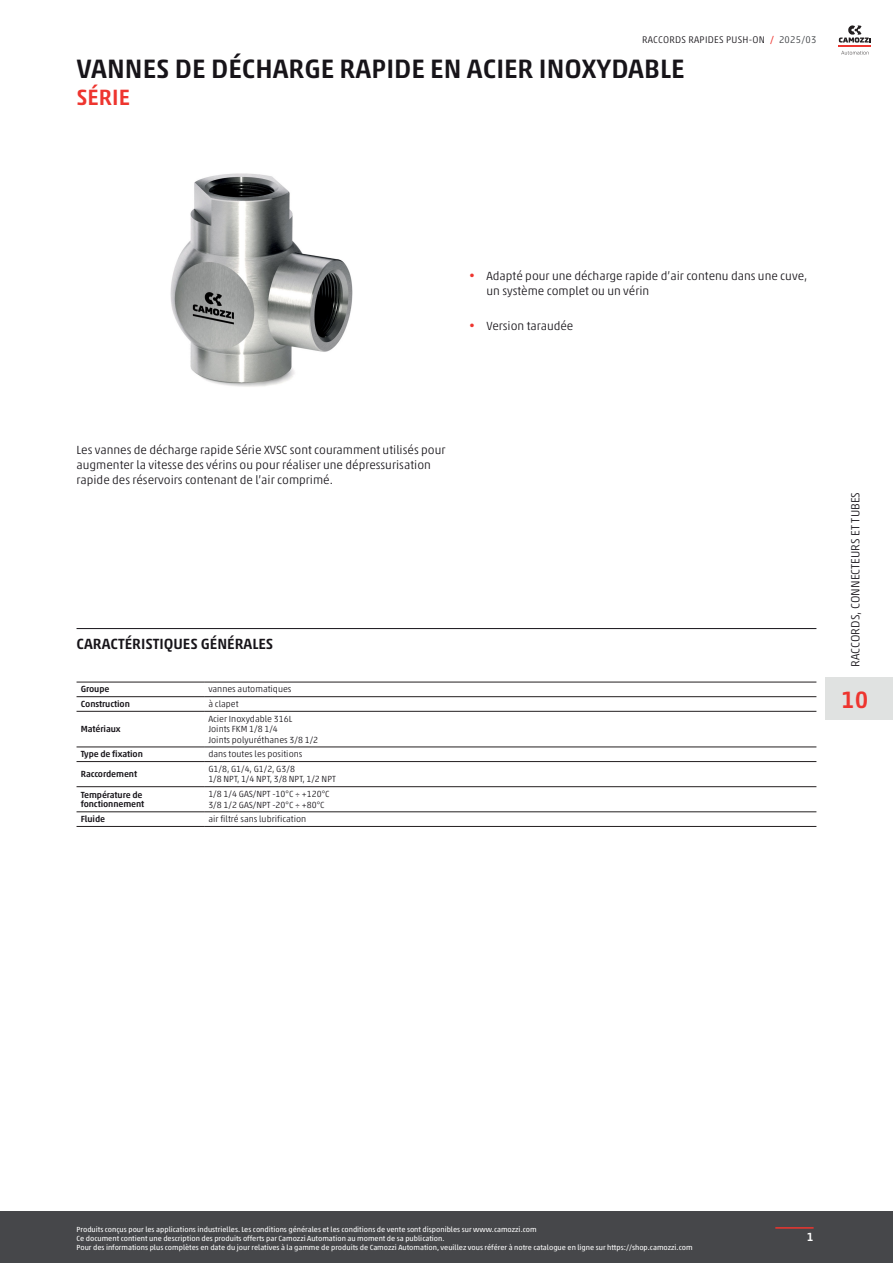
<style>
.page{position:relative;width:893px;height:1263px;background:#fff}
.page>*{position:absolute;margin:0;border:0;box-sizing:border-box;transform-origin:0 0}
.TITOLO_Home{font:500 27px "Akko W1 G";color:#171419}
.Num_catalogo_no_lingua{font:500 24px "Akko W1 G";color:#ee352f}
.SOTTOTITOLO_Home{font:500 22.5px "Akko W1 G";color:#ee352f}
.Titolo_SEZIONE{font:500 15px "Akko W1 G";color:#171419}
.Descrizione_prodotto{font:300 12px/15px "Akko W1 G";color:#171419}
.NOME_CATALOGO{font:300 12px "Akko W1 G";color:#171419}
.t1{font:500 12px "Akko W1 G";color:#fff}
.Edizione_catalogo{font:300 9.75px "Akko W1 G";letter-spacing:.025em;color:#171419}
.Testi_tabella_general_data{font:300 9px/10.5px "Akko W1 G";color:#171419}
.Titoli_tabella_general_data{font:500 9px/9px "Akko W1 G";letter-spacing:-.01em;color:#171419}
.footNotes{font:7.5px/9px "Akko W1 G";color:#fff}
.s1{font-weight:400;color:#ee352f}
.s2{color:#383b3f}
.s3{font-weight:400;font-size:10.5px;color:#ee352f}
</style>
<div class="page">
<svg style="left:77px;top:681px;width:739px;height:1px"></svg>
<hr style="left:77px;top:628px;width:739px;height:1px;background:#171419">
<svg style="left:77px;top:697px;width:739px;height:129px"></svg>
<hr style="left:204px;top:682px;width:612px;height:1px;background:#231f20">
<hr style="left:204px;top:696px;width:612px;height:1px;background:#231f20">
<hr style="left:204px;top:711px;width:612px;height:1px;background:#231f20">
<hr style="left:204px;top:747px;width:612px;height:1px;background:#231f20">
<hr style="left:204px;top:761px;width:612px;height:1px;background:#231f20">
<hr style="left:204px;top:786px;width:612px;height:1px;background:#231f20">
<hr style="left:204px;top:811px;width:612px;height:1px;background:#231f20">
<hr style="left:204px;top:826px;width:612px;height:1px;background:#231f20">
<hr style="left:77px;top:682px;width:127px;height:1px;background:#231f20">
<hr style="left:77px;top:696px;width:127px;height:1px;background:#231f20">
<hr style="left:77px;top:711px;width:127px;height:1px;background:#231f20">
<hr style="left:77px;top:747px;width:127px;height:1px;background:#231f20">
<hr style="left:77px;top:761px;width:127px;height:1px;background:#231f20">
<hr style="left:77px;top:786px;width:127px;height:1px;background:#231f20">
<hr style="left:77px;top:811px;width:127px;height:1px;background:#231f20">
<hr style="left:77px;top:826px;width:127px;height:1px;background:#231f20">
<img style="left:170px;top:173px;width:183px;height:214px">
<div style="left:0;top:1211px;width:893px;height:52px;background:#46474a"></div>
<hr style="left:775px;top:1227px;width:39px;height:1px;background:#ee352f">
<hr style="left:839px;top:45px;width:32px;height:2px;background:#ee352f">
<svg style="left:839px;top:25px;width:32px;height:18px"></svg>
<svg style="left:841px;top:51px;width:28px;height:4px"></svg>
<div style="left:825px;top:677px;width:59px;height:43px;background:#e0e2e1"></div>
<div style="left:884px;top:677px;width:9px;height:43px;background:#e0e2e1"></div>
<p class="Edizione_catalogo" style="left:642px;top:32px;width:176px">RACCORDS RAPIDES PUSH-ON <span class="s1">/</span> <span class="s2">2025/03</span></p>
<p class="TITOLO_Home" style="left:77px;top:49px;width:609px">VANNES DE DÉCHARGE RAPIDE EN ACIER INOXYDABLE</p>
<p class="SOTTOTITOLO_Home" style="left:77px;top:81px;width:55px">SÉRIE</p>
<p class="Descrizione_prodotto" style="left:486px;top:268px;width:322px;text-indent:-17px"><span class="s3">•</span> Adapté pour une décharge rapide d’air contenu dans une cuve, un système complet ou un vérin</p>
<p class="Descrizione_prodotto" style="left:469px;top:318px;width:105px"><span class="s3">•</span> Version taraudée</p>
<p class="Descrizione_prodotto" style="left:77px;top:442px;width:370px">Les vannes de décharge rapide Série XVSC sont couramment utilisés pour augmenter la vitesse des vérins ou pour réaliser une dépressurisation rapide des réservoirs contenant de l’air comprimé.</p>
<p class="Titolo_SEZIONE" style="left:77px;top:633px;width:198px">CARACTÉRISTIQUES GÉNÉRALES</p>
<p class="Titoli_tabella_general_data" style="left:81px;top:684px;width:30px">Groupe</p>
<p class="Testi_tabella_general_data" style="left:208px;top:683px;width:85px">vannes automatiques</p>
<p class="Titoli_tabella_general_data" style="left:81px;top:699px;width:51px">Construction</p>
<p class="Testi_tabella_general_data" style="left:208px;top:698px;width:32px">à clapet</p>
<p class="Titoli_tabella_general_data" style="left:81px;top:724px;width:41px">Matériaux</p>
<p class="Testi_tabella_general_data" style="left:208px;top:713px;width:111px">Acier Inoxydable 316L<br>Joints FKM 1/8 1/4<br>Joints polyuréthanes 3/8 1/2</p>
<p class="Titoli_tabella_general_data" style="left:81px;top:749px;width:64px">Type de fixation</p>
<p class="Testi_tabella_general_data" style="left:208px;top:748px;width:96px">dans toutes les positions</p>
<p class="Titoli_tabella_general_data" style="left:81px;top:769px;width:58px">Raccordement</p>
<p class="Testi_tabella_general_data" style="left:208px;top:763px;width:129px">G1/8, G1/4, G1/2, G3/8<br>1/8 NPT, 1/4 NPT, 3/8 NPT, 1/2 NPT</p>
<p class="Titoli_tabella_general_data" style="left:81px;top:789px;width:65px">Température de fonctionnement</p>
<p class="Testi_tabella_general_data" style="left:208px;top:788px;width:123px">1/8 1/4 GAS/NPT -10°C ÷ +120°C<br>3/8 1/2 GAS/NPT -20°C ÷ +80°C</p>
<p class="Titoli_tabella_general_data" style="left:81px;top:814px;width:26px">Fluide</p>
<p class="Testi_tabella_general_data" style="left:208px;top:813px;width:99px">air filtré sans lubrification</p>
<p class="NOME_CATALOGO" style="left:847px;top:667px;width:176px;rotate:-90deg">RACCORDS, CONNECTEURS ET TUBES</p>
<p class="Num_catalogo_no_lingua" style="left:841px;top:682px;width:29px">10</p>
<p class="footNotes" style="left:77px;top:1225px;width:617px">Produits conçus pour les applications industrielles. Les conditions générales et les conditions de vente sont disponibles sur www.camozzi.com<br>Ce document contient une description des produits offerts par Camozzi Automation au moment de sa publication.<br>Pour des informations plus complètes en date du jour relatives à la gamme de produits de Camozzi Automation, veuillez vous référer à notre catalogue en ligne sur https://shop.camozzi.com</p>
<h3 class="t1" style="left:807px;top:1228px;width:8px">1</h3>
</div>
